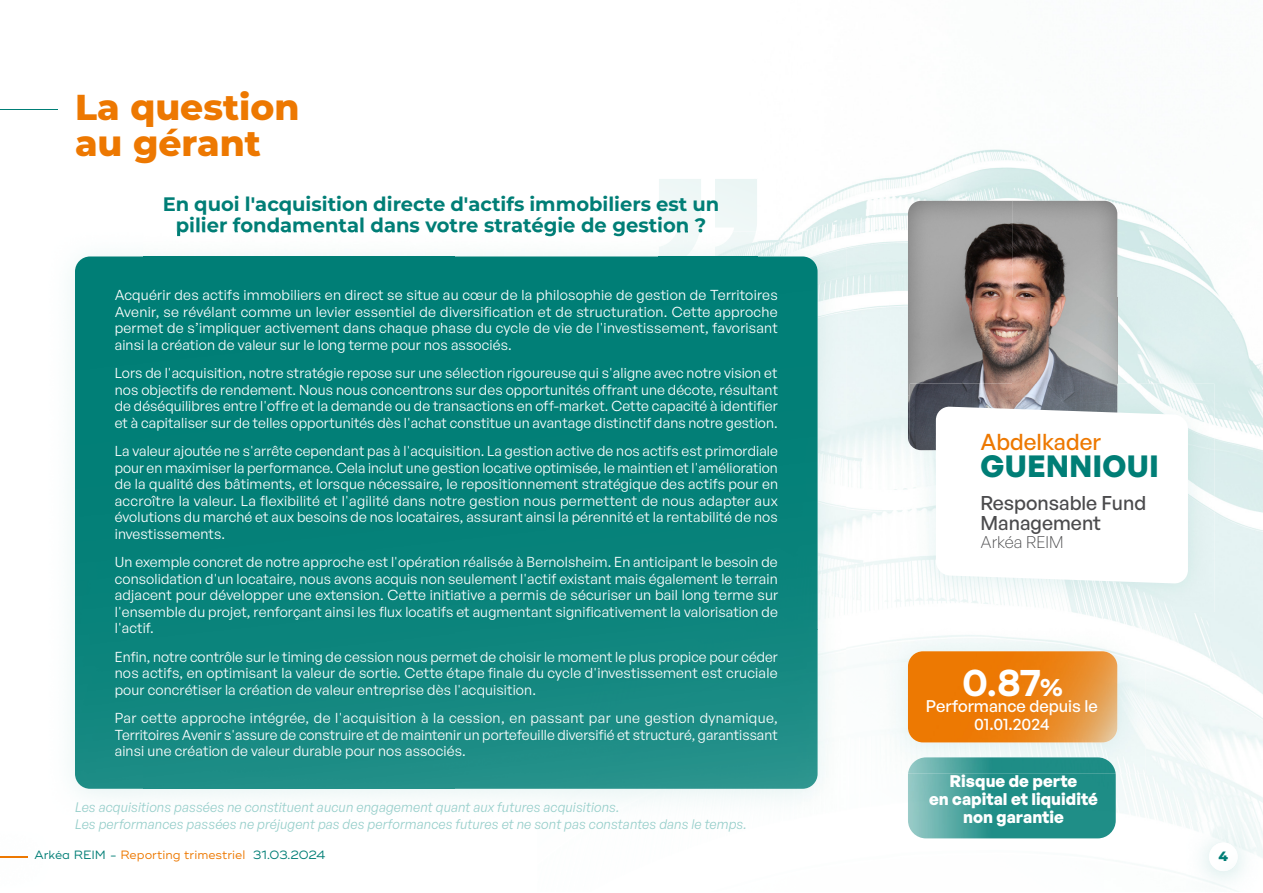
<style>
.page{position:relative;width:1263px;height:893px;background:#fff}
.page>*{position:absolute;margin:0;border:0;box-sizing:border-box;transform-origin:0 0}
.t1{font:800 36px/36px "Montserrat";color:#ed7801}
.t2{font:900 35.25px "Satoshi";color:#fff}
.t3{font:700 30px "General Sans";color:#007e76}
.t4{font:500 22.5px "General Sans";color:#ed7801}
.t5{font:700 19.5px/21px "Montserrat";color:#007e76;text-align:center}
.t6{font:500 19.5px/19.5px "General Sans";color:#4b4b4d}
.t7{font:700 16.5px/18px "General Sans";color:#fff;text-align:center}
.t8{font:500 16.5px/18px "General Sans";color:#fff;text-align:center}
.t9{font:300 16.5px "General Sans";color:#4b4b4d}
.t10{font:14.1px/16.5px "General Sans";letter-spacing:.01em;color:#fff;text-align:justify}
.t11{font:italic 13.5px/16.5px "General Sans";letter-spacing:.01em;color:#96ceca}
.t12{font:800 13.5px "Montserrat";color:#007e76}
.t13{font:12px "Ridley Grotesk";color:#007e76}
.s1{font-size:22.95px}
.s2{color:#ed7801}
</style>
<div class="page">
<img style="left:809px;top:149px;width:334px;height:60px">
<img style="left:1117px;top:209px;width:146px;height:210px">
<img style="left:837px;top:209px;width:73px;height:401px">
<img style="left:786px;top:209px;width:51px;height:22px">
<img style="left:1210px;top:419px;width:53px;height:439px">
<img style="left:1104px;top:612px;width:106px;height:214px">
<img style="left:1073px;top:612px;width:31px;height:7px">
<img style="left:942px;top:838px;width:159px;height:1px">
<img style="left:0;top:856px;width:28px;height:2px">
<svg style="left:0;top:856px;width:27px;height:1px"></svg>
<img style="left:1186px;top:822px;width:74px;height:69px">
<img style="left:1209px;top:842px;width:29px;height:29px">
<svg style="left:1219px;top:852px;width:9px;height:9px"></svg>
<hr style="left:0;top:110px;width:57px;height:1px;background:#007e76">
<img style="left:908px;top:201px;width:209px;height:97px">
<img style="left:908px;top:298px;width:104px;height:97px">
<img style="left:1012px;top:298px;width:105px;height:86px">
<img style="left:908px;top:395px;width:2px;height:49px">
<img style="left:910px;top:384px;width:304px;height:228px">
<img style="left:910px;top:384px;width:207px;height:66px">
<svg style="left:936px;top:406px;width:252px;height:178px"></svg>
<img style="left:757px;top:231px;width:89px;height:53px">
<img style="left:145px;top:231px;width:612px;height:25px">
<img style="left:796px;top:284px;width:50px;height:515px">
<img style="left:659px;top:231px;width:46px;height:5px">
<img style="left:75px;top:256px;width:743px;height:533px">
<img style="left:659px;top:256px;width:98px;height:12px">
<img style="left:880px;top:626px;width:265px;height:148px">
<img style="left:908px;top:651px;width:209px;height:91px">
<img style="left:908px;top:757px;width:208px;height:81px">
<h1 class="t1" style="left:75px;top:88px;width:226px">La question au gérant</h1>
<h3 class="t5" style="left:163px;top:193px;width:558px">En quoi l'acquisition directe d'actifs immobiliers est un pilier fondamental dans votre stratégie de gestion ?</h3>
<p class="t10" style="left:115px;top:287px;width:665px">Acquérir des actifs immobiliers en direct se situe au cœur de la philosophie de gestion de Territoires Avenir, se révélant comme un levier essentiel de diversification et de structuration. Cette approche permet de s’impliquer activement dans chaque phase du cycle de vie de l'investissement, favorisant ainsi la création de valeur sur le long terme pour nos associés.</p>
<p class="t10" style="left:115px;top:365px;width:665px">Lors de l'acquisition, notre stratégie repose sur une sélection rigoureuse qui s'aligne avec notre vision et nos objectifs de rendement. Nous nous concentrons sur des opportunités offrant une décote, résultant de déséquilibres entre l'offre et la demande ou de transactions en off-market. Cette capacité à identifier et à capitaliser sur de telles opportunités dès l'achat constitue un avantage distinctif dans notre gestion.</p>
<p class="t10" style="left:115px;top:443px;width:665px">La valeur ajoutée ne s'arrête cependant pas à l'acquisition. La gestion active de nos actifs est primordiale pour en maximiser la performance. Cela inclut une gestion locative optimisée, le maintien et l'amélioration de la qualité des bâtiments, et lorsque nécessaire, le repositionnement stratégique des actifs pour en accroître la valeur. La flexibilité et l'agilité dans notre gestion nous permettent de nous adapter aux évolutions du marché et aux besoins de nos locataires, assurant ainsi la pérennité et la rentabilité de nos investissements.</p>
<p class="t10" style="left:115px;top:554px;width:665px">Un exemple concret de notre approche est l'opération réalisée à Bernolsheim. En anticipant le besoin de consolidation d'un locataire, nous avons acquis non seulement l'actif existant mais également le terrain adjacent pour développer une extension. Cette initiative a permis de sécuriser un bail long terme sur l'ensemble du projet, renforçant ainsi les flux locatifs et augmentant significativement la valorisation de l'actif.</p>
<p class="t10" style="left:115px;top:648px;width:665px">Enfin, notre contrôle sur le timing de cession nous permet de choisir le moment le plus propice pour céder nos actifs, en optimisant la valeur de sortie. Cette étape finale du cycle d'investissement est cruciale pour concrétiser la création de valeur entreprise dès l'acquisition.</p>
<p class="t10" style="left:115px;top:710px;width:664px">Par cette approche intégrée, de l'acquisition à la cession, en passant par une gestion dynamique, Territoires Avenir s'assure de construire et de maintenir un portefeuille diversifié et structuré, garantissant ainsi une création de valeur durable pour nos associés.</p>
<p class="t11" style="left:75px;top:799px;width:673px">Les acquisitions passées ne constituent aucun engagement quant aux futures acquisitions.<br>Les performances passées ne préjugent pas des performances futures et ne sont pas constantes dans le temps.</p>
<h3 class="t4" style="left:980px;top:428px;width:122px">Abdelkader</h3>
<h3 class="t3" style="left:980px;top:447px;width:180px">GUENNIOUI</h3>
<h3 class="t6" style="left:980px;top:493px;width:167px">Responsable Fund<br>Management</h3>
<p class="t9" style="left:980px;top:532px;width:85px">Arkéa REIM</p>
<h2 class="t2" style="left:962px;top:656px;width:102px">0.87<span class="s1">%</span></h2>
<p class="t8" style="left:926px;top:696px;width:173px">Performance depuis le<br>01.01.2024</p>
<p class="t7" style="left:929px;top:771px;width:170px">Risque de perte<br>en capital et liquidité non garantie</p>
<p class="t13" style="left:34px;top:848px;width:292px">Arkéa REIM - <span class="s2">Reporting trimestriel</span> 31.03.2024</p>
<p class="t12" style="left:1218px;top:846px;width:11px">4</p>
</div>
